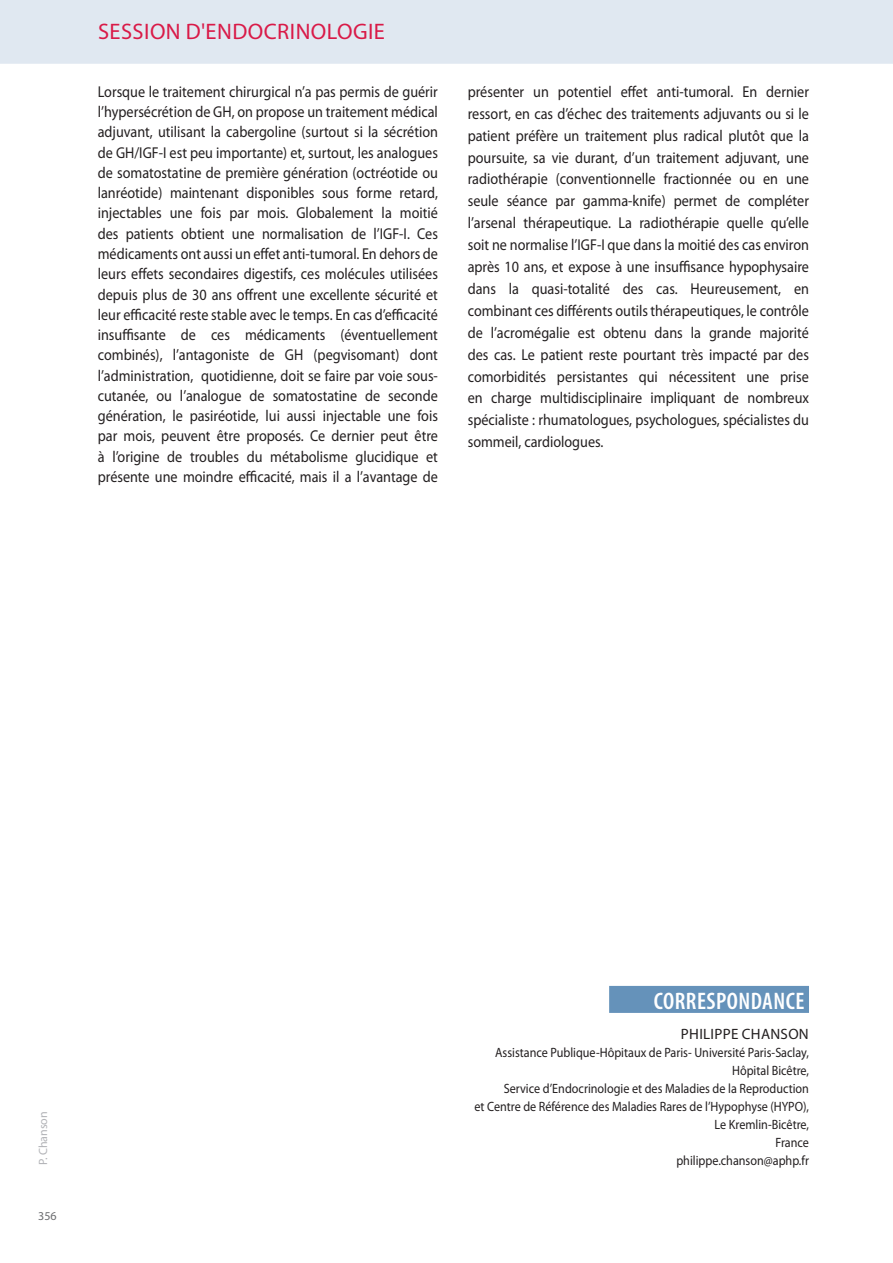
<style>
.page{position:relative;width:893px;height:1263px;background:#fff}
.page>*{position:absolute;margin:0;border:0;box-sizing:border-box;transform-origin:0 0}
.TITRE_-_01_new{font:600 condensed 24px "Myriad Pro";letter-spacing:.02em;color:#fff}
.RUBRIQUE_1_D{font:22.5px "Myriad Pro";letter-spacing:.02em;color:#d91a48}
.TEXTE_NORMAL{font:15.75px/20.2px "Myriad Pro";color:#231f20;scale:.9 1}
.t1{font:15px "Myriad Pro";letter-spacing:.02em;color:#231f20}
.adresse_dans_corresp{font:13.5px/18px "Myriad Pro";color:#231f20;text-align:right;scale:.9 1}
.t2{font:12px "Myriad Pro";color:#b2b3b7}
.t3{font:12px "Myriad Pro";color:#6c6d70}
</style>
<div class="page">
<div style="left:609px;top:986px;width:200px;height:27px;background:#6592ba"></div>
<div style="left:0;top:0;width:893px;height:64px;background:#e0e8f1"></div>
<p class="RUBRIQUE_1_D" style="left:98px;top:19px;width:288px">SESSION D'ENDOCRINOLOGIE</p>
<p class="TEXTE_NORMAL" style="left:98px;top:82px;width:379px">Lorsque le traitement chirurgical n’a pas permis de guérir l’hypersécrétion de GH, on propose un traitement médical adjuvant, utilisant la cabergoline (surtout si la sécrétion de GH/IGF-I est peu importante) et, surtout, les analogues de somatostatine de première génération (octréotide ou lanréotide) maintenant disponibles sous forme retard, injectables une fois par mois. Globalement la moitié des patients obtient une normalisation de l’IGF-I. Ces médicaments ont aussi un effet anti-tumoral. En dehors de leurs effets secondaires digestifs, ces molécules utilisées depuis plus de 30 ans offrent une excellente sécurité et leur efficacité reste stable avec le temps. En cas d’efficacité insuffisante de ces médicaments (éventuellement combinés), l’antagoniste de GH (pegvisomant) dont l’administration, quotidienne, doit se faire par voie sous&shy;cutanée, ou l’analogue de somatostatine de seconde génération, le pasiréotide, lui aussi injectable une fois par mois, peuvent être proposés. Ce dernier peut être à l’origine de troubles du métabolisme glucidique et présente une moindre efficacité, mais il a l’avantage de</p>
<p class="TEXTE_NORMAL" style="left:468px;top:81px;width:381px;line-height:21.9px;text-align:justify">présenter un potentiel effet anti-tumoral. En dernier ressort, en cas d’échec des traitements adjuvants ou si le patient préfère un traitement plus radical plutôt que la poursuite, sa vie durant, d’un traitement adjuvant, une radiothérapie (conventionnelle fractionnée ou en une seule séance par gamma-knife) permet de compléter l’arsenal thérapeutique. La radiothérapie quelle qu’elle soit ne normalise l’IGF-I que dans la moitié des cas environ après 10 ans, et expose à une insuffisance hypophysaire dans la quasi-totalité des cas. Heureusement, en combinant ces différents outils thérapeutiques, le contrôle de l’acromégalie est obtenu dans la grande majorité des cas. Le patient reste pourtant très impacté par des comorbidités persistantes qui nécessitent une prise en charge multidisciplinaire impliquant de nombreux spécialiste : rhumatologues, psychologues, spécialistes du sommeil, cardiologues.</p>
<p class="t2" style="left:37px;top:1165px;width:55px;rotate:-90deg">P. Chanson</p>
<p class="t3" style="left:38px;top:1210px;width:20px">356</p>
<p class="TITRE_-_01_new" style="left:654px;top:987px;width:152px">CORRESPONDANCE</p>
<p class="t1" style="left:681px;top:1026px;width:129px">PHILIPPE CHANSON</p>
<p class="adresse_dans_corresp" style="left:474px;top:1044px;width:373px">Assistance Publique-Hôpitaux de Paris- Université Paris-Saclay, Hôpital Bicêtre,<br>Service d’Endocrinologie et des Maladies de la Reproduction<br>et Centre de Référence des Maladies Rares de l’Hypophyse (HYPO), Le Kremlin-Bicêtre,<br>France</p>
<p class="adresse_dans_corresp" style="left:676px;top:1152px;width:149px">philippe.chanson@aphp.fr</p>
</div>
